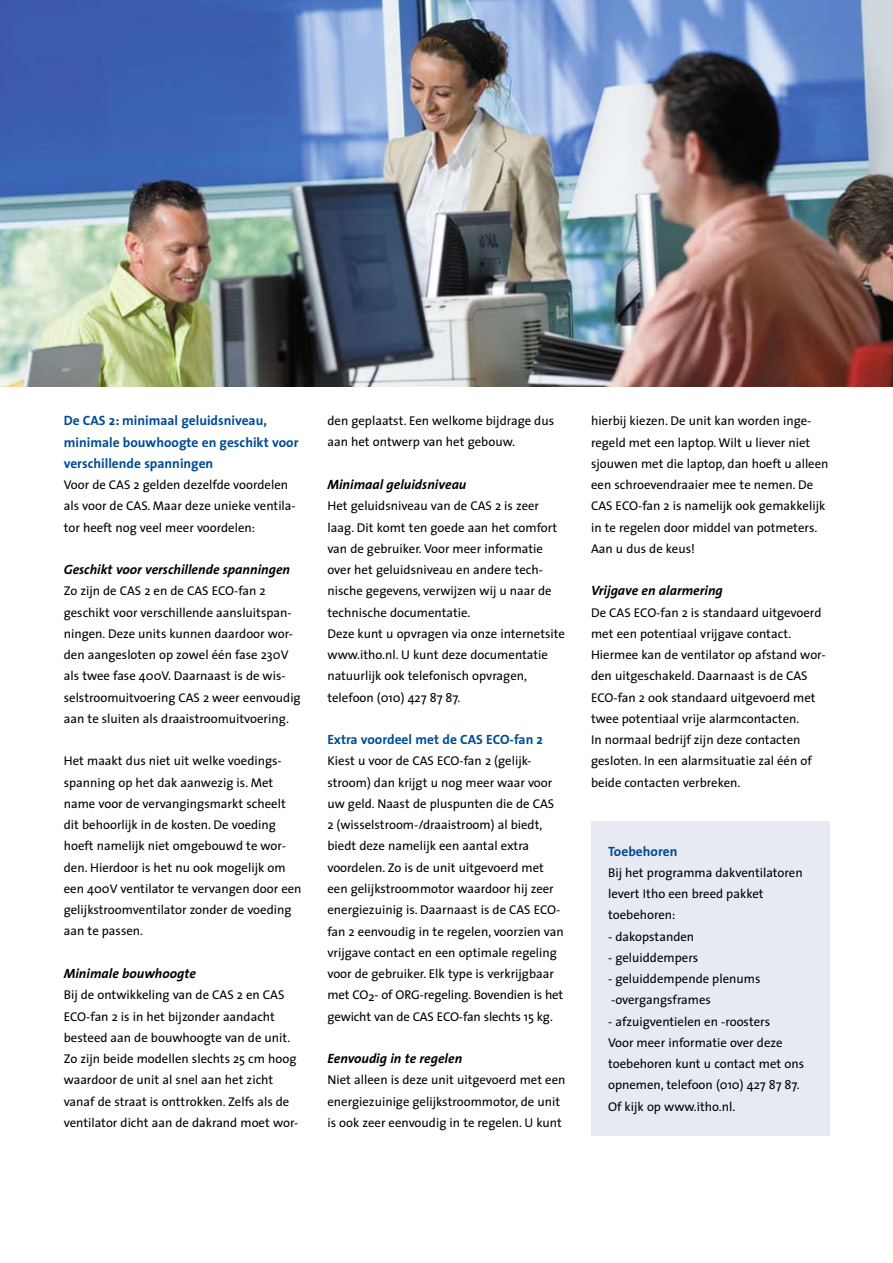
<style>
.page{position:relative;width:893px;height:1263px;background:#fff}
.page>*{position:absolute;margin:0;border:0;box-sizing:border-box;transform-origin:0 0}
.t1{font:700 13.5px/21.3px "The Sans";color:#004c93}
.t2{font:italic 700 13.5px "The Sans";color:#000}
.t3{font:12.75px/21.3px "The Sans";color:#000}
</style>
<div class="page">
<img style="left:0;top:0;width:893px;height:387px">
<div style="left:591px;top:821px;width:238px;height:314px;background:#e7e9f3"></div>
<p class="t1" style="left:64px;top:410px;width:236px">De CAS 2: minimaal geluidsniveau, minimale bouwhoogte en geschikt voor verschillende spanningen</p>
<p class="t3" style="left:64px;top:474px;width:234px">Voor de CAS 2 gelden dezelfde voordelen als voor de CAS. Maar deze unieke ventila&shy;tor heeft nog veel meer voordelen:</p>
<p class="t2" style="left:64px;top:558px;width:228px">Geschikt voor verschillende spanningen</p>
<p class="t3" style="left:64px;top:580px;width:238px">Zo zijn de CAS 2 en de CAS ECO-fan 2 geschikt voor verschillende aansluitspan&shy;ningen. Deze units kunnen daardoor wor&shy;den aangesloten op zowel één fase 230V als twee fase 400V. Daarnaast is de wis&shy;selstroomuitvoering CAS 2 weer eenvoudig aan te sluiten als draaistroomuitvoering.</p>
<p class="t3" style="left:64px;top:750px;width:239px">Het maakt dus niet uit welke voedings&shy;spanning op het dak aanwezig is. Met name voor de vervangingsmarkt scheelt dit behoorlijk in de kosten. De voeding hoeft namelijk niet omgebouwd te wor&shy;den. Hierdoor is het nu ook mogelijk om een 400V ventilator te vervangen door een gelijkstroomventilator zonder de voeding aan te passen.</p>
<p class="t2" style="left:64px;top:962px;width:134px">Minimale bouwhoogte</p>
<p class="t3" style="left:64px;top:984px;width:236px">Bij de ontwikkeling van de CAS 2 en CAS ECO-fan 2 is in het bijzonder aandacht besteed aan de bouwhoogte van de unit.<br>Zo zijn beide modellen slechts 25 cm hoog waardoor de unit al snel aan het zicht vanaf de straat is onttrokken. Zelfs als de ventilator dicht aan de dakrand moet wor-</p>
<p class="t3" style="left:327px;top:410px;width:228px">den geplaatst. Een welkome bijdrage dus aan het ontwerp van het gebouw.</p>
<p class="t2" style="left:327px;top:473px;width:141px">Minimaal geluidsniveau</p>
<p class="t3" style="left:327px;top:495px;width:239px">Het geluidsniveau van de CAS 2 is zeer laag. Dit komt ten goede aan het comfort van de gebruiker. Voor meer informatie over het geluidsniveau en andere tech&shy;nische gegevens, verwijzen wij u naar de technische documentatie.<br>Deze kunt u opvragen via onze internetsite www.itho.nl. U kunt deze documentatie natuurlijk ook telefonisch opvragen, telefoon (010) 427 87 87.</p>
<p class="t1" style="left:327px;top:729px;width:217px">Extra voordeel met de CAS ECO-fan 2</p>
<p class="t3" style="left:327px;top:750px;width:238px">Kiest u voor de CAS ECO-fan 2 (gelijk&shy;stroom) dan krijgt u nog meer waar voor uw geld. Naast de pluspunten die de CAS<br>2 (wisselstroom-/draaistroom) al biedt, biedt deze namelijk een aantal extra voordelen. Zo is de unit uitgevoerd met een gelijkstroommotor waardoor hij zeer energiezuinig is. Daarnaast is de CAS ECO&shy;fan 2 eenvoudig in te regelen, voorzien van vrijgave contact en een optimale regeling voor de gebruiker. Elk type is verkrijgbaar met CO2- of ORG-regeling. Bovendien is het gewicht van de CAS ECO-fan slechts 15 kg.</p>
<p class="t2" style="left:327px;top:1047px;width:136px">Eenvoudig in te regelen</p>
<p class="t3" style="left:327px;top:1069px;width:240px">Niet alleen is deze unit uitgevoerd met een energiezuinige gelijkstroommotor, de unit is ook zeer eenvoudig in te regelen. U kunt</p>
<p class="t3" style="left:591px;top:410px;width:239px">hierbij kiezen. De unit kan worden inge&shy;regeld met een laptop. Wilt u liever niet sjouwen met die laptop, dan hoeft u alleen een schroevendraaier mee te nemen. De CAS ECO-fan 2 is namelijk ook gemakkelijk in te regelen door middel van potmeters.<br>Aan u dus de keus!</p>
<p class="t2" style="left:591px;top:579px;width:133px">Vrijgave en alarmering</p>
<p class="t3" style="left:591px;top:601px;width:236px">De CAS ECO-fan 2 is standaard uitgevoerd met een potentiaal vrijgave contact.<br>Hiermee kan de ventilator op afstand wor&shy;den uitgeschakeld. Daarnaast is de CAS ECO-fan 2 ook standaard uitgevoerd met twee potentiaal vrije alarmcontacten.<br>In normaal bedrijf zijn deze contacten gesloten. In een alarmsituatie zal één of beide contacten verbreken.</p>
<p class="t1" style="left:608px;top:840px;width:71px">Toebehoren</p>
<p class="t3" style="left:608px;top:861px;width:196px">Bij het programma dakventilatoren levert Itho een breed pakket toebehoren:</p>
<p class="t3" style="left:608px;top:925px;width:88px">- dakopstanden</p>
<p class="t3" style="left:608px;top:946px;width:92px">- geluiddempers</p>
<p class="t3" style="left:608px;top:968px;width:154px">- geluiddempende plenums -overgangsframes</p>
<p class="t3" style="left:608px;top:1010px;width:198px">- afzuigventielen en -roosters<br>Voor meer informatie over deze toebehoren kunt u contact met ons opnemen, telefoon (010) 427 87 87.<br>Of kijk op www.itho.nl.</p>
</div>
